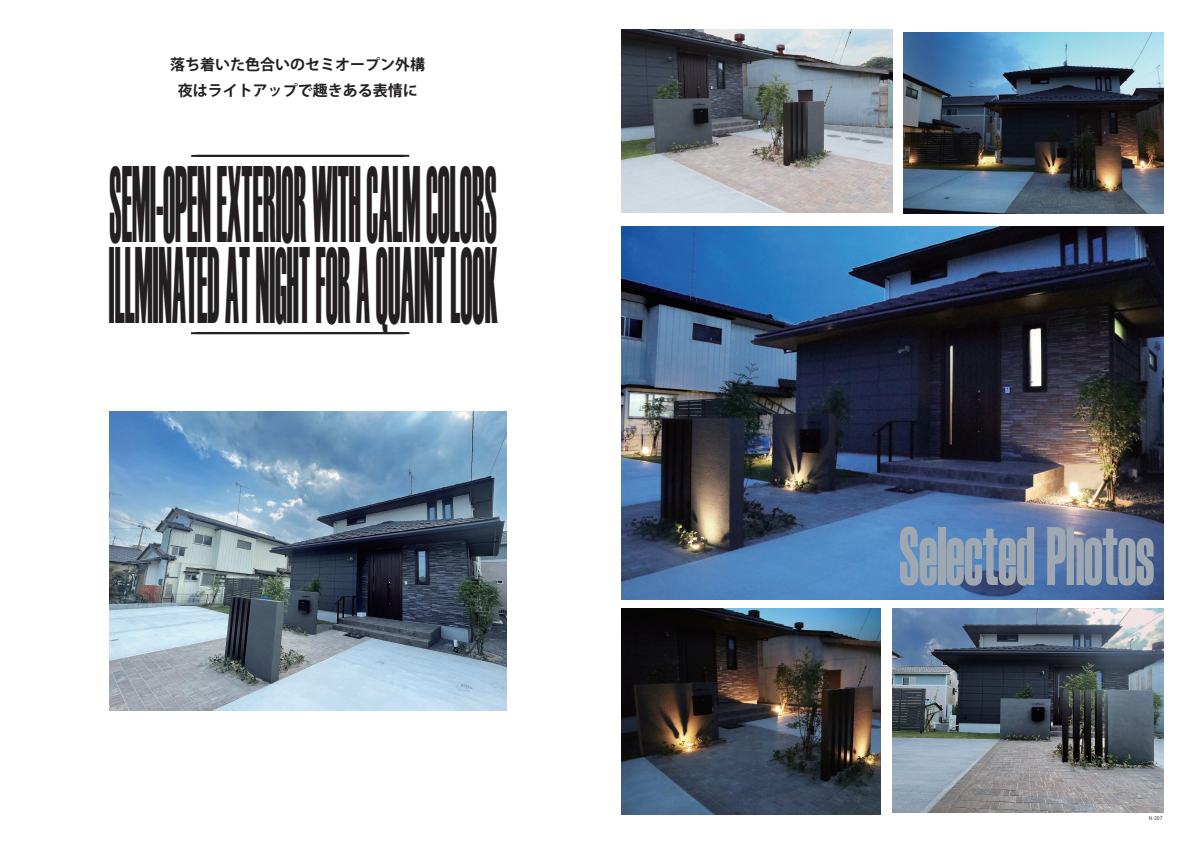
<style>
.page{position:relative;width:1191px;height:842px;background:#fff}
.page>*{position:absolute;margin:0;border:0;box-sizing:border-box;transform-origin:0 0}
.t1{font:108px/80.8px "Haettenschweiler";color:#231f20;scale:.29 1}
.t2{font:82.7px "Haettenschweiler";letter-spacing:-.005em;color:#9fa8b0;scale:.63 1}
.t3{font:15px/26.2px "Koz Go Pr 6 N Bold 90 msp RKSJ H";color:#231f20;text-align:center}
.t4{font:5px "Koz Go Pr 6 N Regular 90 msp RKSJ H";color:#231f20}
</style>
<div class="page">
<img style="left:622px;top:30px;width:270px;height:183px">
<img style="left:622px;top:227px;width:541px;height:373px">
<img style="left:892px;top:608px;width:271px;height:205px">
<hr style="left:191px;top:155px;width:213px;height:2px;background:#231f20">
<hr style="left:191px;top:332px;width:213px;height:2px;background:#231f20">
<img style="left:903px;top:32px;width:260px;height:181px">
<hr style="left:196px;top:155px;width:213px;height:2px;background:#231f20">
<hr style="left:196px;top:332px;width:213px;height:2px;background:#231f20">
<img style="left:109px;top:411px;width:397px;height:300px">
<img style="left:622px;top:608px;width:258px;height:206px">
<p class="t3" style="left:170px;top:53px;width:257px">落ち着いた色合いのセミオープン外構夜はライトアップで趣きある表情に</p>
<p class="t1" style="left:109px;top:160px;width:1341px">SEMI-OPEN EXTERIOR WITH CALM COLORS<br>ILLMINATED AT NIGHT FOR A QUAINT LOOK</p>
<p class="t2" style="left:899px;top:512px;width:407px">Selected Photos</p>
<p class="t4" style="left:1149px;top:816px;width:15px">N-207</p>
</div>
